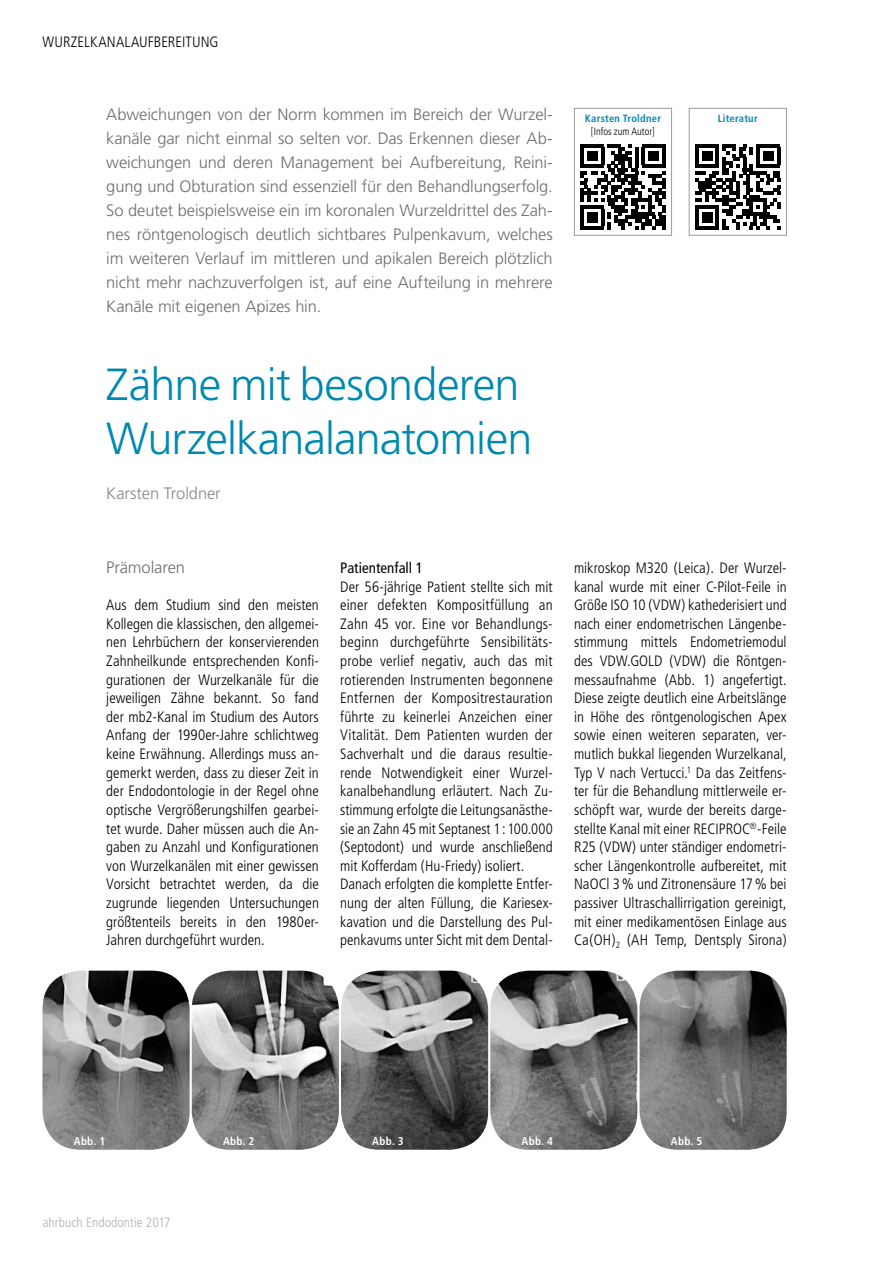
<style>
.page{position:relative;width:893px;height:1263px;background:#fff}
.page>*{position:absolute;margin:0;border:0;box-sizing:border-box;transform-origin:0 0}
.t1{font:300 45px/54px "Frutiger";letter-spacing:-.02em;color:#0089b0}
.t2{font:300 16.5px/24px "Frutiger";letter-spacing:-.005em;color:#6e6e6e;text-align:justify}
.t3{font:300 16.5px "Frutiger";letter-spacing:-.005em;color:#868786}
.t4{font:300 condensed 15px/18.6px "Frutiger";letter-spacing:.005em;color:#000;text-align:justify}
.t5{font:condensed 15px "Frutiger";color:#000}
.t6{font:300 condensed 13.5px "Frutiger";letter-spacing:.005em;color:#b1b2b3}
.t7{font:700 condensed 11.25px "Frutiger";letter-spacing:.03em;color:#fff}
.t8{font:700 condensed 10.5px "Frutiger";letter-spacing:.02em;color:#0089b0}
.t9{font:300 condensed 10.5px "Frutiger";color:#000}
</style>
<div class="page">
<div style="left:574px;top:108px;width:98px;height:128px;border:1px solid #9c9c9d"></div>
<svg style="left:580px;top:144px;width:85px;height:85px"></svg>
<div style="left:689px;top:108px;width:98px;height:128px;border:1px solid #9c9c9d"></div>
<svg style="left:695px;top:144px;width:85px;height:85px"></svg>
<img style="left:43px;top:971px;width:147px;height:179px">
<img style="left:192px;top:971px;width:147px;height:179px">
<img style="left:341px;top:971px;width:147px;height:179px">
<img style="left:490px;top:971px;width:147px;height:179px">
<img style="left:639px;top:971px;width:148px;height:179px">
<p class="t4" style="left:43px;top:33px;width:177px">WURZELKANALAUFBEREITUNG</p>
<p class="t2" style="left:106px;top:103px;width:448px">Abweichungen von der Norm kommen im Bereich der Wurzel&shy;kanäle gar nicht einmal so selten vor. Das Erkennen dieser Ab&shy;weichungen und deren Management bei Aufbereitung, Reini&shy;gung und Obturation sind essenziell für den Behandlungserfolg.<br>So deutet beispielsweise ein im koronalen Wurzeldrittel des Zah&shy;nes röntgenologisch deutlich sichtbares Pulpenkavum, welches im weiteren Verlauf im mittleren und apikalen Bereich plötzlich nicht mehr nachzuverfolgen ist, auf eine Aufteilung in mehrere Kanäle mit eigenen Apizes hin.</p>
<h1 class="t1" style="left:106px;top:358px;width:428px">Zähne mit besonderen<br>Wurzelkanalanatomien</h1>
<p class="t3" style="left:106px;top:484px;width:116px">Karsten Troldner</p>
<p class="t8" style="left:585px;top:113px;width:78px">Karsten Troldner</p>
<p class="t9" style="left:591px;top:125px;width:65px">[Infos zum Autor]</p>
<p class="t8" style="left:718px;top:113px;width:41px">Literatur</p>
<p class="t2" style="left:106px;top:556px;width:80px">Prämolaren</p>
<p class="t4" style="left:106px;top:596px;width:214px">Aus dem Studium sind den meisten Kollegen die klassischen, den allgemei&shy;nen Lehrbüchern der konservierenden Zahnheilkunde entsprechenden Konfi&shy;gurationen der Wurzelkanäle für die jeweiligen Zähne bekannt. So fand der mb2-Kanal im Studium des Autors Anfang der 1990er-Jahre schlichtweg keine Erwähnung. Allerdings muss an&shy;gemerkt werden, dass zu dieser Zeit in der Endodontologie in der Regel ohne optische Vergrößerungshilfen gearbei&shy;tet wurde. Daher müssen auch die An&shy;gaben zu Anzahl und Konfigurationen von Wurzelkanälen mit einer gewissen Vorsicht betrachtet werden, da die zugrunde liegenden Untersuchungen größtenteils bereits in den 1980er-Jahren durchgeführt wurden.</p>
<p class="t5" style="left:340px;top:559px;width:84px">Patientenfall 1</p>
<p class="t4" style="left:340px;top:577px;width:214px;text-align:left">Der 56-jährige Patient stellte sich mit einer defekten Kompositfüllung an Zahn 45 vor. Eine vor Behandlungs&shy;beginn durchgeführte Sensibilitäts&shy;probe verlief negativ, auch das mit rotierenden Instrumenten begonnene Entfernen der Kompositrestauration führte zu keinerlei Anzeichen einer Vitalität. Dem Patienten wurden der Sachverhalt und die daraus resultie&shy;rende Notwendigkeit einer Wurzel&shy;kanalbehandlung erläutert. Nach Zu&shy;stimmung erfolgte die Leitungsanästhe&shy;sie an Zahn 45 mit Septanest 1:100.000 (Septodont) und wurde anschließend mit Kofferdam (Hu-Friedy) isoliert.<br>Danach erfolgten die komplette Entfer&shy;nung der alten Füllung, die Kariesex&shy;kavation und die Darstellung des Pul&shy;penkavums unter Sicht mit dem Dental-</p>
<p class="t4" style="left:574px;top:559px;width:214px">mikroskop M320 (Leica). Der Wurzel&shy;kanal wurde mit einer C-Pilot-Feile in Größe ISO 10 (VDW) kathederisiert und nach einer endometrischen Längenbe&shy;stimmung mittels Endometriemodul des VDW.GOLD (VDW) die Röntgen&shy;messaufnahme (Abb. 1) angefertigt.<br>Diese zeigte deutlich eine Arbeitslänge in Höhe des röntgenologischen Apex sowie einen weiteren separaten, ver&shy;mutlich bukkal liegenden Wurzelkanal, Typ V nach Vertucci.<sup>1</sup> Da das Zeitfens&shy;ter für die Behandlung mittlerweile er&shy;schöpft war, wurde der bereits darge&shy;stellte Kanal mit einer RECIPROC<sup>®</sup>-Feile R25 (VDW) unter ständiger endometri&shy;scher Längenkontrolle aufbereitet, mit NaOCl 3% und Zitronensäure 17% bei passiver Ultraschallirrigation gereinigt, mit einer medikamentösen Einlage aus Ca(OH)<sub>2</sub> (AH Temp, Dentsply Sirona)</p>
<p class="t7" style="left:74px;top:1134px;width:33px">Abb. 1</p>
<p class="t7" style="left:223px;top:1134px;width:33px">Abb. 2</p>
<p class="t7" style="left:372px;top:1134px;width:33px">Abb. 3</p>
<p class="t7" style="left:522px;top:1134px;width:33px">Abb. 4</p>
<p class="t7" style="left:671px;top:1134px;width:33px">Abb. 5</p>
<p class="t6" style="left:43px;top:1214px;width:130px">ahrbuch Endodontie 2017</p>
</div>
